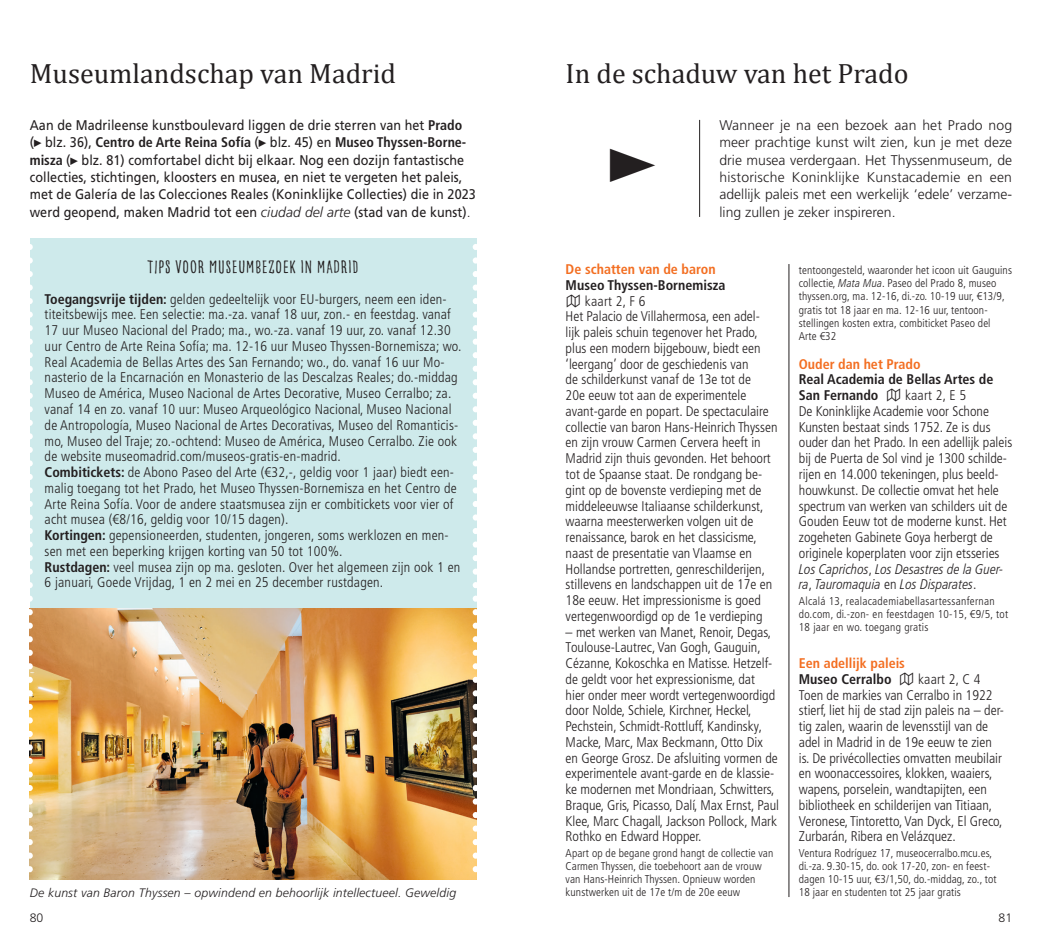
<style>
.page{position:relative;width:1042px;height:943px;background:#fff}
.page>*{position:absolute;margin:0;border:0;box-sizing:border-box;transform-origin:0 0}
.t1{font:28px "Cambria";color:#231f20}
.t2{font:19.25px "Goodlife Sans Condensed";letter-spacing:.015em;color:#231f20}
.t3{font:14px/15.8px "DM Frutiger LT Pro 47 Light Cn";color:#231f20}
.t4{font:14px/17.5px "DM Frutiger LT Pro 55 Roman";letter-spacing:.005em;color:#231f20;scale:.9 1}
.t5{font:300 14px/17.5px "DM Frutiger LT Pro 45";color:#231f20;text-align:justify}
.t6{font:14px/15.8px "DM Frutiger LT Pro 67 Bold Cn";color:#231f20}
.t7{font:14px/15.8px "DM Frutiger LT Pro 48 Light Cn It";color:#231f20}
.t8{font:14px "DM Frutiger LT Pro 67 Bold Cn";color:#f36e21}
.t9{font:italic 300 12.25px "DM Frutiger LT Pro 46";letter-spacing:.015em;color:#231f20}
.t10{font:300 12.25px "DM Frutiger LT Pro 45";color:#231f20}
.t11{font:11.38px/13.1px "DM Frutiger LT Pro 47 Light Cn";letter-spacing:.01em;color:#231f20}
.s1{font-family:"DM Frutiger LT Pro 67 Bold Cn"}
.s2{font-family:"DM Frutiger LT Pro 55 Roman"}
.s3{font-family:"DDI Ziffern Kreis"}
.s4{font-family:"DM Frutiger LT Pro 46";font-weight:300;font-style:italic}
.s5{font-family:"DM Frutiger LT Pro 45";font-weight:300}
.s6{font-family:"DM Frutiger LT Pro 48 Light Cn It"}
.s7{font-family:"DM Frutiger LT Pro 47 Light Cn"}
</style>
<div class="page">
<hr style="left:699px;top:120px;width:1px;height:97px;background:#231f20">
<hr style="left:788px;top:264px;width:1px;height:633px;background:#231f20">
<div style="left:30px;top:238px;width:446px;height:370px;background:#ceeaeb"></div>
<img style="left:33px;top:608px;width:440px;height:271px">
<svg style="left:29px;top:244px;width:4px;height:635px"></svg>
<svg style="left:473px;top:238px;width:4px;height:641px"></svg>
<h1 class="t1" style="left:30px;top:57px;width:368px">Museumlandschap van Madrid</h1>
<p class="t4" style="left:30px;top:116px;width:482px">Aan de Madrileense kunstboulevard liggen de drie sterren van het <span class="s1">Prado</span></p>
<p class="t6" style="left:30px;top:134px;width:438px"><span class="s2">(</span><span class="s3">&gt;</span> <span class="s2">blz. 36),</span> Centro de Arte Reina Sofía <span class="s2">(</span><span class="s3">&gt;</span> <span class="s2">blz. 45) en</span> Museo Thyssen-Borne-</p>
<p class="t4" style="left:30px;top:151px;width:497px"><span class="s1">misza</span> (<span class="s3">&gt;</span> blz. 81) comfortabel dicht bij elkaar. Nog een dozijn fantastische collecties, stichtingen, kloosters en musea, en niet te vergeten het paleis, met de Galería de las Colecciones Reales (Koninklijke Collecties) die in 2023 werd geopend, maken Madrid tot een <span class="s4">ciudad del arte</span> (stad van de kunst)<span class="s5">.</span></p>
<h2 class="t2" style="left:147px;top:256px;width:213px">TIPS VOOR MUSEUMBEZOEK IN MADRID</h2>
<p class="t3" style="left:45px;top:291px;width:418px"><span class="s1">Toegangsvrije tijden:</span> gelden gedeeltelijk voor EU-burgers, neem een iden‑ titeitsbewijs mee. Een selectie: ma.-za. vanaf 18 uur, zon.- en feestdag. vanaf 17 uur Museo Nacional del Prado; ma., wo.-za. vanaf 19 uur, zo. vanaf 12.30 uur Centro de Arte Reina Sofía; ma. 12-16 uur Museo Thyssen-Bornemisza; wo.<br>Real Academia de Bellas Artes des San Fernando; wo., do. vanaf 16 uur Mo‑ nasterio de la Encarnación en Monasterio de las Descalzas Reales; do.-middag Museo de América, Museo Nacional de Artes Decorative, Museo Cerralbo; za. vanaf 14 en zo. vanaf 10 uur: Museo Arqueológico Nacional, Museo Nacional de Antropología, Museo Nacional de Artes Decorativas, Museo del Romanticis‑ mo, Museo del Traje; zo.-ochtend: Museo de América, Museo Cerralbo. Zie ook de website museomadrid.com/museos-gratis-en-madrid.<br><span class="s1">Combitickets:</span> de Abono Paseo del Arte (€32,-, geldig voor 1 jaar) biedt een‑ malig toegang tot het Prado, het Museo Thyssen-Bornemisza en het Centro de Arte Reina Sofía. Voor de andere staatsmusea zijn er combitickets voor vier of acht musea (€8/16, geldig voor 10/15 dagen).<br><span class="s1">Kortingen:</span> gepensioneerden, studenten, jongeren, soms werklozen en men‑ sen met een beperking krijgen korting van 50 tot 100%.<br><span class="s1">Rustdagen:</span> veel musea zijn op ma. gesloten. Over het algemeen zijn ook 1 en 6 januari, Goede Vrijdag, 1 en 2 mei en 25 december rustdagen.</p>
<p class="t9" style="left:30px;top:885px;width:428px">De kunst van Baron Thyssen – opwindend en behoorlijk intellectueel. Geweldig</p>
<h1 class="t1" style="left:566px;top:57px;width:344px">In de schaduw van het Prado</h1>
<p class="t5" style="left:719px;top:116px;width:294px">Wanneer je na een bezoek aan het Prado nog meer prachtige kunst wilt zien, kun je met deze drie musea verdergaan. Het Thyssenmuseum, de historische Koninklijke Kunstacademie en een adellijk paleis met een werkelijk ‘edele’ verzame&shy;ling zullen je zeker inspireren.</p>
<p class="t8" style="left:566px;top:261px;width:152px">De schatten van de baron</p>
<p class="t6" style="left:566px;top:277px;width:161px">Museo Thyssen-Bornemisza</p>
<p class="t3" style="left:566px;top:293px;width:213px;text-indent:19px">kaart 2, F 6<br>Het Palacio de Villahermosa, een adel‑ lijk paleis schuin tegenover het Prado, plus een modern bijgebouw, biedt een ‘leergang’ door de geschiedenis van<br>de schilderkunst vanaf de 13e tot de<br>20e eeuw tot aan de experimentele avant-garde en popart. De spectaculaire collectie van baron Hans-Heinrich Thyssen en zijn vrouw Carmen Cervera heeft in Madrid zijn thuis gevonden. Het behoort tot de Spaanse staat. De rondgang be‑ gint op de bovenste verdieping met de middeleeuwse Italiaanse schilderkunst, waarna meesterwerken volgen uit de renaissance, barok en het classicisme, naast de presentatie van Vlaamse en Hollandse portretten, genreschilderijen, stillevens en landschappen uit de 17e en 18e eeuw. Het impressionisme is goed vertegenwoordigd op de 1e verdieping</p>
<p class="t3" style="left:566px;top:624px;width:215px">– met werken van Manet, Renoir, Degas, Toulouse-Lautrec, Van Gogh, Gauguin, Cézanne, Kokoschka en Matisse. Hetzelf‑ de geldt voor het expressionisme, dat<br>hier onder meer wordt vertegenwoordigd door Nolde, Schiele, Kirchner, Heckel, Pechstein, Schmidt-Rottluff, Kandinsky, Macke, Marc, Max Beckmann, Otto Dix<br>en George Grosz. De afsluiting vormen de experimentele avant-garde en de klassie‑ ke modernen met Mondriaan, Schwitters, Braque, Gris, Picasso, Dalí, Max Ernst, Paul Klee, Marc Chagall, Jackson Pollock, Mark Rothko en Edward Hopper.</p>
<p class="t11" style="left:566px;top:846px;width:209px">Apart op de begane grond hangt de collectie van Carmen Thyssen, die toebehoort aan de vrouw van Hans-Heinrich Thyssen. Opnieuw worden kunstwerken uit de 17e t/m de 20e eeuw</p>
<p class="t11" style="left:799px;top:264px;width:215px">tentoongesteld, waaronder het icoon uit Gauguins collectie, <span class="s6">Mata Mua</span>. Paseo del Prado 8, museo thyssen.org, ma. 12‑16, di.‑zo. 10‑19 uur, €13/9, gratis tot 18 jaar en ma. 12‑16 uur, tentoon‑ stellingen kosten extra, combiticket Paseo del<br>Arte €32</p>
<p class="t8" style="left:799px;top:355px;width:123px">Ouder dan het Prado</p>
<p class="t6" style="left:799px;top:372px;width:196px">Real Academia de Bellas Artes de<br>San Fernando</p>
<p class="t3" style="left:799px;top:387px;width:215px;text-indent:106px">kaart 2, E 5<br>De Koninklijke Academie voor Schone Kunsten bestaat sinds 1752. Ze is dus ouder dan het Prado. In een adellijk paleis bij de Puerta de Sol vind je 1300 schilde‑ rijen en 14.000 tekeningen, plus beeld‑ houwkunst. De collectie omvat het hele spectrum van werken van schilders uit de Gouden Eeuw tot de moderne kunst. Het zogeheten Gabinete Goya herbergt de originele koperplaten voor zijn etsseries</p>
<p class="t7" style="left:799px;top:561px;width:206px">Los Caprichos<span class="s7">,</span> Los Desastres de la Guer&shy;ra<span class="s7">,</span> Tauromaquia <span class="s7">en</span> Los Disparates<span class="s7">.</span></p>
<p class="t11" style="left:799px;top:594px;width:211px">Alcalá 13, realacademiabellasartessanfernan do.com, di.‑zon- en feestdagen 10‑15, €9/5, tot<br>18 jaar en wo. toegang gratis</p>
<p class="t8" style="left:799px;top:655px;width:108px">Een adellijk paleis</p>
<p class="t6" style="left:799px;top:671px;width:94px">Museo Cerralbo</p>
<p class="t3" style="left:799px;top:671px;width:207px;text-indent:119px">kaart 2, C 4<br>Toen de markies van Cerralbo in 1922 stierf, liet hij de stad zijn paleis na – der‑ tig zalen, waarin de levensstijl van de adel in Madrid in de 19e eeuw te zien is. De privécollecties omvatten meubilair en woonaccessoires, klokken, waaiers, wapens, porselein, wandtapijten, een bibliotheek en schilderijen van Titiaan, Veronese, Tintoretto, Van Dyck, El Greco, Zurbarán, Ribera en Velázquez.</p>
<p class="t11" style="left:799px;top:846px;width:199px">Ventura Rodríguez 17, museocerralbo.mcu.es, di.‑za. 9.30‑15, do. ook 17‑20, zon- en feest&shy;dagen 10‑15 uur, €3/1,50, do.-middag, zo., tot 18 jaar en studenten tot 25 jaar gratis</p>
<p class="t10" style="left:30px;top:911px;width:15px">80</p>
<p class="t10" style="left:998px;top:911px;width:15px">81</p>
</div>
